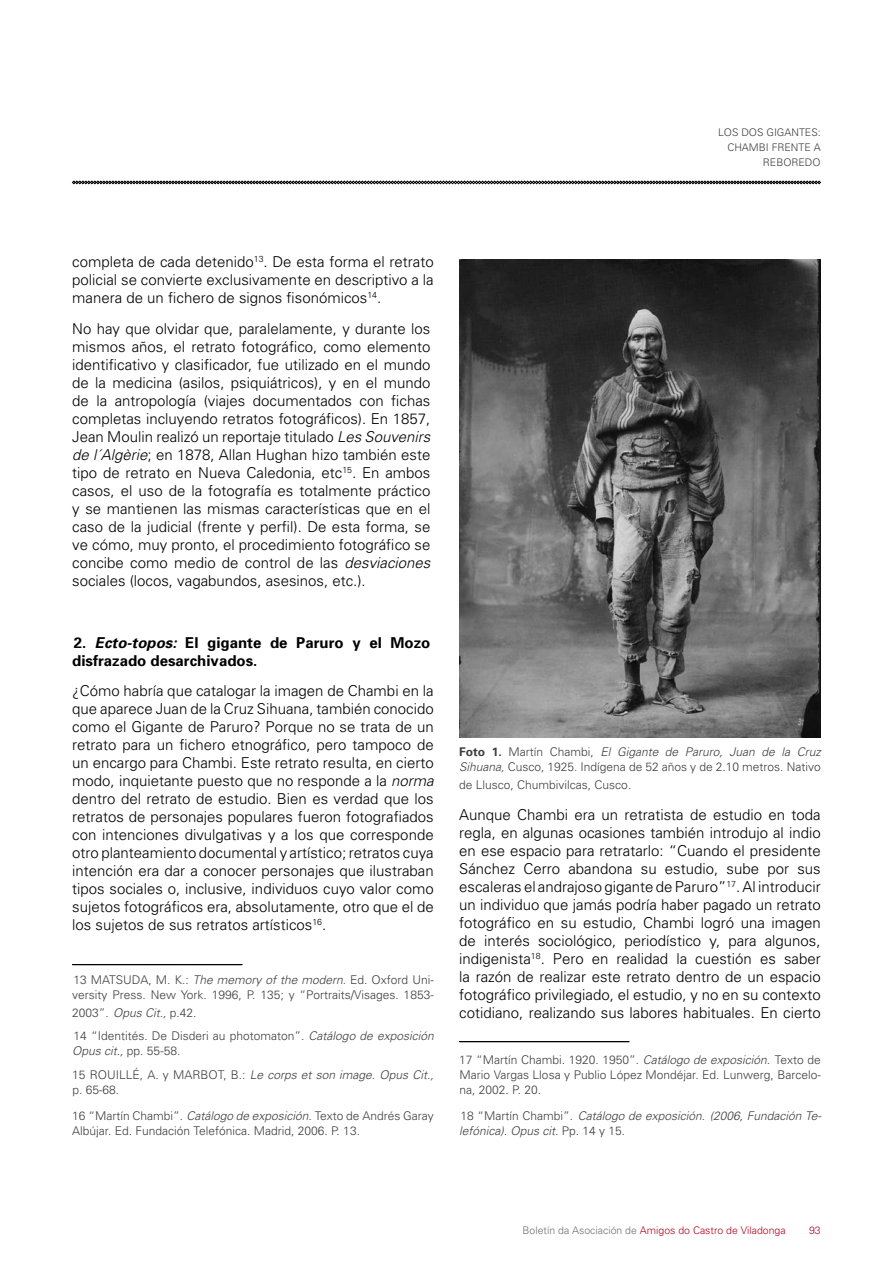
<style>
.page{position:relative;width:893px;height:1263px;background:#fff}
.page>*{position:absolute;margin:0;border:0;box-sizing:border-box;transform-origin:0 0}
.t1{font:300 15px/18px "Univers";color:#000;text-align:justify}
.t2{font:700 15px/18px "Univers";color:#000}
.t3{font:300 12px/15px "Univers";color:#3e3e40}
.t4{font:italic 300 12px/23.5px "Univers";color:#3e3e40}
.t5{font:300 10.5px "Univers";color:#af071f}
.t6{font:300 10.5px/15px "Univers";color:#3e3e40;text-align:right}
.s1{font-style:italic}
.s2{font-style:normal}
.s3{font-weight:700}
.s4{color:#707173}
</style>
<div class="page">
<svg style="left:72px;top:181px;width:749px;height:3px;background:#424242"></svg>
<svg style="left:72px;top:964px;width:171px;height:1px"></svg>
<img style="left:459px;top:260px;width:362px;height:477px">
<svg style="left:459px;top:1041px;width:170px;height:1px"></svg>
<p class="t6" style="left:718px;top:125px;width:104px">LOS DOS GIGANTES:<br>CHAMBI FRENTE A<br>REBOREDO</p>
<p class="t1" style="left:72px;top:253px;width:363px">completa de cada detenido<sup>13</sup>. De esta forma el retrato policial se convierte exclusivamente en descriptivo a la manera de un fichero de signos fisonómicos<sup>14</sup>.</p>
<p class="t1" style="left:72px;top:319px;width:360px">No hay que olvidar que, paralelamente, y durante los mismos años, el retrato fotográfico, como elemento identificativo y clasificador, fue utilizado en el mundo de la medicina (asilos, psiquiátricos), y en el mundo de la antropología (viajes documentados con fichas completas incluyendo retratos fotográficos). En 1857, Jean Moulin realizó un reportaje titulado <span class="s1">Les Souvenirs de l´Algèrie</span>; en 1878, Allan Hughan hizo también este tipo de retrato en Nueva Caledonia, etc<sup>15</sup><span class="s1">.</span> En ambos casos, el uso de la fotografía es totalmente práctico y se mantienen las mismas características que en el caso de la judicial (frente y perfil). De esta forma, se ve cómo, muy pronto, el procedimiento fotográfico se concibe como medio de control de las <span class="s1">desviaciones </span>sociales (locos, vagabundos, asesinos, etc.).</p>
<p class="t2" style="left:72px;top:633px;width:360px">2. <span class="s1">Ecto-topos:</span> El gigante de Paruro y el Mozo disfrazado desarchivados.</p>
<p class="t1" style="left:72px;top:682px;width:363px">¿Cómo habría que catalogar la imagen de Chambi en la que aparece Juan de la Cruz Sihuana, también conocido como el Gigante de Paruro? Porque no se trata de un retrato para un fichero etnográfico, pero tampoco de un encargo para Chambi. Este retrato resulta, en cierto modo, inquietante puesto que no responde a la <span class="s1">norma </span>dentro del retrato de estudio. Bien es verdad que los retratos de personajes populares fueron fotografiados con intenciones divulgativas y a los que corresponde otro planteamiento documental y artístico; retratos cuya intención era dar a conocer personajes que ilustraban tipos sociales o, inclusive, individuos cuyo valor como sujetos fotográficos era, absolutamente, otro que el de los sujetos de sus retratos artísticos<sup>16</sup>.</p>
<p class="t3" style="left:72px;top:972px;width:363px">13 MATSUDA, M. K.: <span class="s1">The memory of the modern</span>. Ed. Oxford Uni&shy;versity Press. New York. 1996, P. 135; y “Portraits/Visages. 1853-</p>
<p class="t3" style="left:72px;top:1000px;width:363px;line-height:23.5px">2003”. <span class="s1">Opus Cit.,</span> p.42.<br>14 “Identités. De Disderi au photomaton”. <span class="s1">Catálogo de exposición</span></p>
<p class="t4" style="left:72px;top:1039px;width:363px">Opus cit., <span class="s2">pp. 55-58.<br>15 ROUILLÉ, A. y MARBOT, B.:</span> Le corps et son image. Opus Cit.,</p>
<p class="t3" style="left:73px;top:1082px;width:48px">p. 65-68.</p>
<p class="t3" style="left:72px;top:1108px;width:363px">16 “Martín Chambi”. <span class="s1">Catálogo de exposición.</span> Texto de Andrés Garay<br>Albújar. Ed. Fundación Telefónica. Madrid, 2006. P. 13.</p>
<p class="t3" style="left:459px;top:744px;width:363px"><span class="s3">Foto 1.</span> Martín Chambi, <span class="s1">El Gigante de Paruro, Juan de la Cruz<br>Sihuana,</span> Cusco, 1925. Indígena de 52 años y de 2.10 metros. Nativo</p>
<p class="t3" style="left:459px;top:777px;width:174px">de Llusco, Chumbivilcas, Cusco.</p>
<p class="t1" style="left:459px;top:805px;width:363px">Aunque Chambi era un retratista de estudio en toda regla, en algunas ocasiones también introdujo al indio en ese espacio para retratarlo: “Cuando el presidente Sánchez Cerro abandona su estudio, sube por sus escaleras el andrajoso gigante de Paruro”<sup>17</sup>. Al introducir un individuo que jamás podría haber pagado un retrato fotográfico en su estudio, Chambi logró una imagen de interés sociológico, periodístico y, para algunos, indigenista<sup>18</sup>. Pero en realidad la cuestión es saber la razón de realizar este retrato dentro de un espacio fotográfico privilegiado, el estudio, y no en su contexto cotidiano, realizando sus labores habituales. En cierto</p>
<p class="t3" style="left:459px;top:1052px;width:363px;text-align:justify">17 “Martín Chambi. 1920. 1950”. <span class="s1">Catálogo de exposición.</span> Texto de Mario Vargas Llosa y Publio López Mondéjar. Ed. Lunwerg, Barcelo&shy;na, 2002. P. 20.</p>
<p class="t4" style="left:459px;top:1108px;width:364px;line-height:15px"><span class="s2">18 “Martín Chambi”.</span> Catálogo de exposición. (2006, Fundación Te&shy;lefónica). Opus cit. <span class="s2">Pp. 14 y 15.</span></p>
<p class="t5" style="left:523px;top:1223px;width:264px"><span class="s4">Boletín da Asociación de</span> Amigos do Castro de Viladonga</p>
<p class="t5" style="left:809px;top:1223px;width:13px">93</p>
</div>
